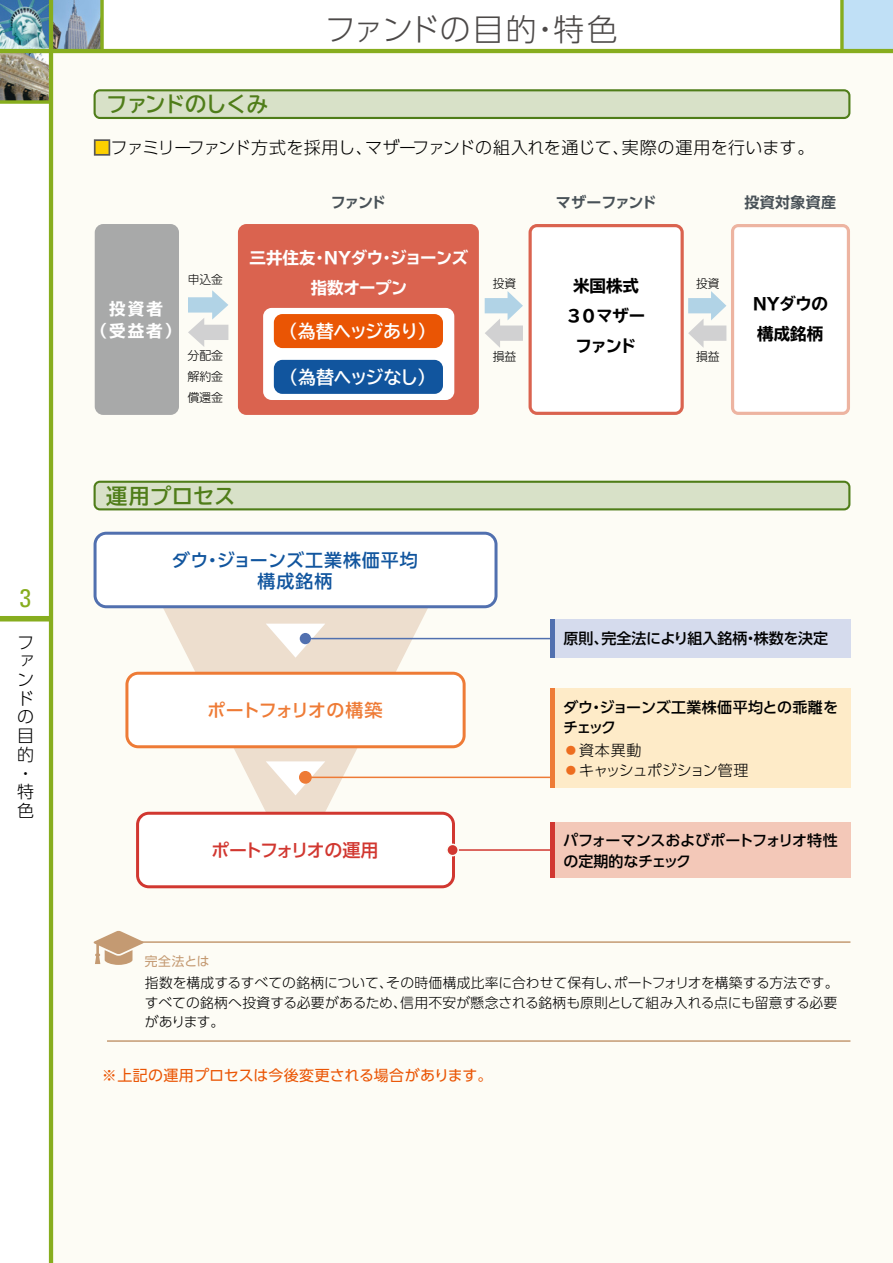
<style>
.page{position:relative;width:893px;height:1263px;background:#fff}
.page>*{position:absolute;margin:0;border:0;box-sizing:border-box;transform-origin:0 0}
.t1{font:300 30.9px "UD Shin Go Pro";letter-spacing:.005em;color:#4c4948}
.t2{font:condensed 25.5px "Univers";color:#87ad1e}
.t3{font:700 21.3px "TBUD Go Std";letter-spacing:-.025em;color:#4f7d19}
.t4{font:500 18px/21px "UD Shin Go Pro";letter-spacing:.05em;color:#11559e;text-align:center}
.t5{font:700 18px "TBUD Go Std";letter-spacing:-.04em;color:#fff}
.t6{font:500 18px "UD Shin Go Pro";letter-spacing:-.055em;color:#ee7b36}
.t7{font:500 18px "UD Shin Go Pro";letter-spacing:-.105em;color:#d13730}
.t8{font:300 16.95px/18.8px "UD Shin Go Pro";letter-spacing:-.005em;color:#000}
.t9{font:700 expanded 16.5px/30px "TBUD Go Std";letter-spacing:-.03em;color:#fff;text-align:center}
.t10{font:700 expanded 16.5px/30px "TBUD Go Std";letter-spacing:-.03em;color:#000;text-align:center}
.t11{font:700 expanded 16.5px/30px "TBUD Go Std";color:#000}
.t12{font:500 15px/20.2px "UD Shin Go Pro";letter-spacing:-.01em;color:#000}
.t13{font:15px "UD Shin Go Pro";letter-spacing:.01em;color:#ea5504}
.t14{font:300 15px "UD Shin Go Pro";letter-spacing:-.075em;color:#000}
.t15{font:700 15px "UD Shin Go Pro De";letter-spacing:.005em;color:#485157}
.t16{font:700 15px "UD Shin Go Pro De";letter-spacing:-.05em;color:#485157}
.t17{font:300 15px "UD Shin Go Pro";letter-spacing:-.03em;color:#000}
.t18{font:300 13.8px/19.2px "UD Shin Go Pro";color:#000;text-align:justify}
.t19{font:12.75px "UD Shin Go Pro";letter-spacing:.02em;color:#c49a72}
.t20{font:300 12px/21px "UD Shin Go Pro";letter-spacing:-.005em;color:#000;text-align:justify}
.s1{color:#fdd000}
.s2{color:#ed6d1f}
</style>
<div class="page">
<img style="left:53px;top:0;width:47px;height:49px">
<img style="left:0;top:0;width:49px;height:100px">
<div style="left:842px;top:0;width:51px;height:51px;background:#c0e0f6"></div>
<svg style="left:840px;top:0;width:4px;height:49px"></svg>
<div style="left:51px;top:51px;width:842px;height:1212px;background:#fdfcf5"></div>
<div style="left:0;top:616px;width:51px;height:5px;background:#87ad1e"></div>
<hr style="left:49px;top:0;width:4px;height:1263px;background:#87ad1e">
<hr style="left:0;top:49px;width:893px;height:4px;background:#87ad1e">
<svg style="left:0;top:100px;width:49px;height:4px"></svg>
<svg style="left:100px;top:0;width:4px;height:49px"></svg>
<div style="left:238px;top:224px;width:241px;height:191px;background:#da634f;border-radius:9px"></div>
<div style="left:263px;top:308px;width:191px;height:92px;background:#fff;border-radius:9px"></div>
<svg style="left:94px;top:931px;width:49px;height:34px"></svg>
<hr style="left:109px;top:941px;width:741px;height:2px;background:#c49a72">
<hr style="left:107px;top:1040px;width:743px;height:2px;background:#c49a72">
<div style="left:94px;top:139px;width:16px;height:17px;border:2px solid #595757"></div>
<svg style="left:94px;top:89px;width:756px;height:30px;background:#c4d2af"></svg>
<svg style="left:147px;top:608px;width:297px;height:204px;fill:#f3dece"></svg>
<svg style="left:266px;top:624px;width:59px;height:34px"></svg>
<svg style="left:266px;top:761px;width:59px;height:34px"></svg>
<svg style="left:94px;top:532px;width:403px;height:76px"></svg>
<svg style="left:125px;top:672px;width:341px;height:76px"></svg>
<svg style="left:136px;top:812px;width:319px;height:76px"></svg>
<hr style="left:309px;top:638px;width:242px;height:1px;background:#5170af">
<div style="left:300px;top:633px;width:11px;height:11px;background:#5170af;border-radius:50%"></div>
<hr style="left:310px;top:777px;width:241px;height:1px;background:#ee7b36">
<div style="left:300px;top:772px;width:11px;height:11px;background:#ee7b36;border-radius:50%"></div>
<div style="left:299px;top:771px;width:13px;height:13px;border:2px solid #ee7b36;border-radius:50%"></div>
<div style="left:551px;top:619px;width:299px;height:39px;background:#d5dbed"></div>
<div style="left:551px;top:688px;width:299px;height:100px;background:#feebc8"></div>
<div style="left:551px;top:822px;width:299px;height:56px;background:#f3c8b8"></div>
<hr style="left:551px;top:619px;width:4px;height:39px;background:#5170af">
<hr style="left:551px;top:688px;width:4px;height:100px;background:#ee7b36">
<hr style="left:551px;top:822px;width:4px;height:56px;background:#d13730">
<hr style="left:453px;top:849px;width:101px;height:2px;background:#d13730">
<div style="left:447px;top:844px;width:11px;height:12px;background:#d13730;border-radius:50%"></div>
<div style="left:446px;top:844px;width:13px;height:12px;border:2px solid #fdfdf7;border-radius:50%"></div>
<svg style="left:94px;top:481px;width:756px;height:29px;background:#c6d4b2"></svg>
<div style="left:95px;top:224px;width:84px;height:191px;background:#a8a9a9;border-radius:9px"></div>
<svg style="left:188px;top:290px;width:40px;height:57px"></svg>
<svg style="left:485px;top:224px;width:365px;height:191px"></svg>
<div style="left:274px;top:314px;width:169px;height:34px;background:#ea5504;border-radius:9px"></div>
<div style="left:274px;top:360px;width:169px;height:34px;background:#11559e;border-radius:9px"></div>
<h2 class="t2" style="left:20px;top:582px;width:13px">3</h2>
<p class="t8" style="left:17px;top:632px;width:18px">ファンドの目的・特色</p>
<h3 class="t3" style="left:106px;top:87px;width:163px">ファンドのしくみ</h3>
<h1 class="t1" style="left:325px;top:4px;width:295px">ファンドの目的・特色</h1>
<p class="t8" style="left:94px;top:138px;width:722px"><span class="s1">■</span>ファミリーファンド方式を採用し、マザーファンドの組入れを通じて、実際の運用を行います。</p>
<p class="t9" style="left:91px;top:298px;width:91px;line-height:22.5px">投資者<br>（受益者）</p>
<p class="t20" style="left:188px;top:268px;width:36px">申込金</p>
<p class="t20" style="left:187px;top:344px;width:37px">分配金解約金償還金</p>
<p class="t15" style="left:331px;top:190px;width:56px">ファンド</p>
<p class="t16" style="left:556px;top:190px;width:102px">マザーファンド</p>
<p class="t15" style="left:744px;top:190px;width:93px">投資対象資産</p>
<p class="t9" style="left:250px;top:243px;width:220px">三井住友・ＮＹダウ・ジョーンズ指数オープン</p>
<p class="t11" style="left:753px;top:290px;width:77px">NYダウの構成銘柄</p>
<p class="t10" style="left:566px;top:271px;width:81px">米国株式<br>３０マザーファンド</p>
<p class="t20" style="left:696px;top:272px;width:25px">投資</p>
<p class="t20" style="left:493px;top:272px;width:25px">投資</p>
<h3 class="t5" style="left:280px;top:316px;width:157px">（為替ヘッジあり）</h3>
<p class="t20" style="left:696px;top:345px;width:25px">損益</p>
<p class="t20" style="left:493px;top:345px;width:25px">損益</p>
<h3 class="t5" style="left:280px;top:362px;width:157px">（為替ヘッジなし）</h3>
<h3 class="t3" style="left:106px;top:478px;width:131px">運用プロセス</h3>
<h3 class="t4" style="left:172px;top:549px;width:247px">ダウ・ジョーンズ工業株価平均構成銘柄</h3>
<h3 class="t6" style="left:207px;top:695px;width:177px">ポートフォリオの構築</h3>
<h3 class="t7" style="left:211px;top:836px;width:169px">ポートフォリオの運用</h3>
<p class="t12" style="left:563px;top:627px;width:266px">原則、完全法により組入銘柄・株数を決定</p>
<p class="t12" style="left:563px;top:696px;width:276px">ダウ・ジョーンズ工業株価平均との乖離をチェック</p>
<p class="t17" style="left:563px;top:738px;width:79px"><span class="s2">●</span>資本異動</p>
<p class="t14" style="left:563px;top:758px;width:187px"><span class="s2">●</span>キャッシュポジション管理</p>
<p class="t12" style="left:563px;top:830px;width:276px">パフォーマンスおよびポートフォリオ特性の定期的なチェック</p>
<p class="t19" style="left:145px;top:951px;width:66px">完全法とは</p>
<p class="t18" style="left:145px;top:973px;width:695px">指数を構成するすべての銘柄について、その時価構成比率に合わせて保有し、ポートフォリオを構築する方法です。すべての銘柄へ投資する必要があるため、信用不安が懸念される銘柄も原則として組み入れる点にも留意する必要があります。</p>
<p class="t13" style="left:102px;top:1063px;width:392px">※上記の運用プロセスは今後変更される場合があります。</p>
</div>
